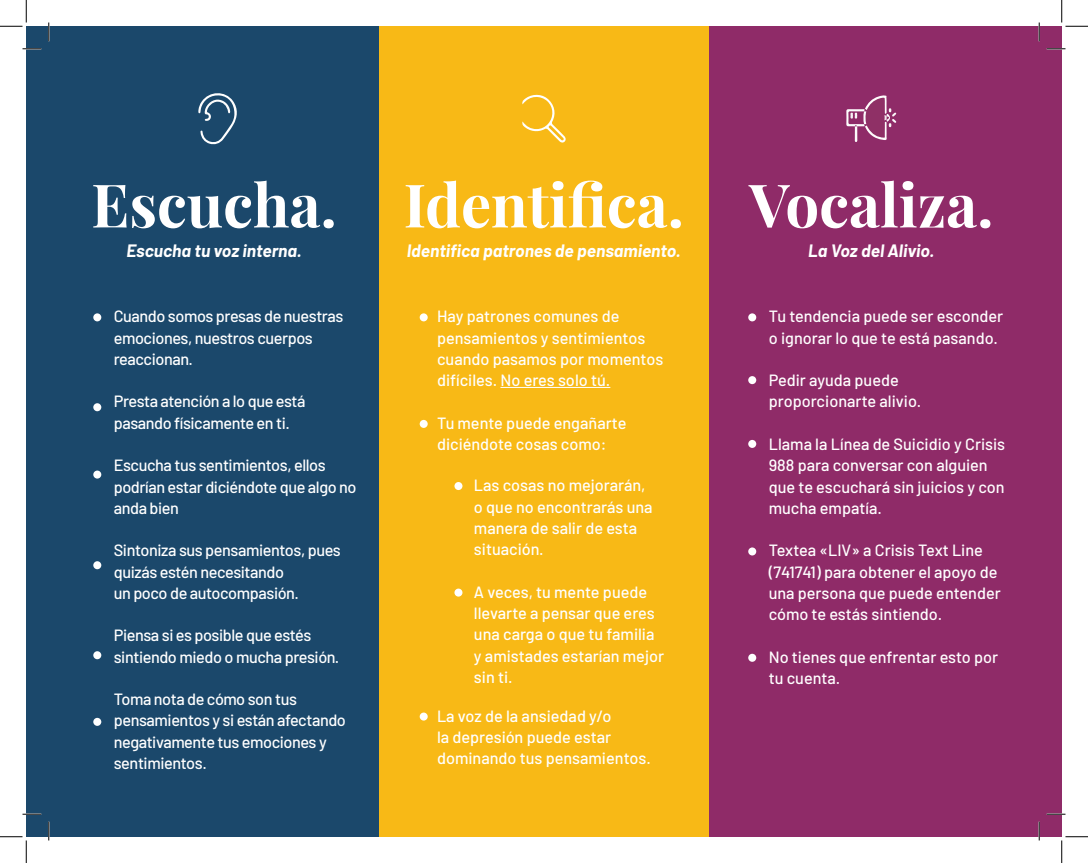
<style>
.page{position:relative;width:1088px;height:863px;background:#fff}
.page>*{position:absolute;margin:0;border:0;box-sizing:border-box;transform-origin:0 0}
.t1{font:700 60px "Playfair Display";color:#fff}
.t2{font:italic 700 17.5px "Barlow";color:#fff}
.t3{font:500 16.25px/21.2px "Barlow";letter-spacing:-.005em;color:#fff}
.t4{font:500 16.25px/21.2px "Barlow";letter-spacing:-.025em;color:#fff}
</style>
<div class="page">
<div style="left:366px;top:26px;width:360px;height:810px;background:#f8b916"></div>
<div style="left:26px;top:26px;width:353px;height:810px;background:#1b486b"></div>
<div style="left:709px;top:26px;width:352px;height:810px;background:#8f2b68"></div>
<div style="left:93px;top:313px;width:8px;height:8px;background:#fff;border-radius:50%"></div>
<div style="left:93px;top:403px;width:8px;height:8px;background:#fff;border-radius:50%"></div>
<div style="left:93px;top:470px;width:8px;height:8px;background:#fff;border-radius:50%"></div>
<div style="left:93px;top:561px;width:8px;height:8px;background:#fff;border-radius:50%"></div>
<div style="left:93px;top:651px;width:8px;height:8px;background:#fff;border-radius:50%"></div>
<div style="left:93px;top:717px;width:8px;height:8px;background:#fff;border-radius:50%"></div>
<hr style="left:500px;top:387px;width:110px;height:1px;background:#fff">
<div style="left:420px;top:313px;width:8px;height:8px;background:#fff;border-radius:50%"></div>
<div style="left:420px;top:420px;width:8px;height:8px;background:#fff;border-radius:50%"></div>
<div style="left:454px;top:482px;width:8px;height:8px;background:#fff;border-radius:50%"></div>
<div style="left:454px;top:588px;width:8px;height:8px;background:#fff;border-radius:50%"></div>
<div style="left:420px;top:712px;width:8px;height:8px;background:#fff;border-radius:50%"></div>
<div style="left:748px;top:313px;width:8px;height:8px;background:#fff;border-radius:50%"></div>
<div style="left:748px;top:376px;width:8px;height:8px;background:#fff;border-radius:50%"></div>
<div style="left:748px;top:440px;width:8px;height:8px;background:#fff;border-radius:50%"></div>
<div style="left:748px;top:547px;width:8px;height:8px;background:#fff;border-radius:50%"></div>
<div style="left:748px;top:653px;width:8px;height:8px;background:#fff;border-radius:50%"></div>
<svg style="left:522px;top:94px;width:44px;height:49px"></svg>
<svg style="left:198px;top:93px;width:39px;height:52px"></svg>
<svg style="left:846px;top:95px;width:50px;height:47px"></svg>
<svg style="left:22px;top:48px;width:19px;height:2px"></svg>
<svg style="left:1046px;top:48px;width:19px;height:2px"></svg>
<svg style="left:22px;top:813px;width:19px;height:2px"></svg>
<svg style="left:1046px;top:813px;width:19px;height:2px"></svg>
<svg style="left:48px;top:22px;width:2px;height:19px"></svg>
<svg style="left:48px;top:821px;width:2px;height:19px"></svg>
<svg style="left:1038px;top:22px;width:2px;height:19px"></svg>
<svg style="left:1038px;top:821px;width:2px;height:19px"></svg>
<svg style="left:0;top:0;width:27px;height:27px"></svg>
<svg style="left:0;top:836px;width:27px;height:26px"></svg>
<svg style="left:1061px;top:0;width:27px;height:27px"></svg>
<svg style="left:1061px;top:836px;width:27px;height:26px"></svg>
<p class="t1" style="left:91px;top:158px;width:247px">Escucha.</p>
<p class="t1" style="left:403px;top:158px;width:282px">Identifica.</p>
<p class="t1" style="left:749px;top:158px;width:246px">Vocaliza.</p>
<p class="t2" style="left:126px;top:237px;width:177px">Escucha tu voz interna.</p>
<p class="t2" style="left:407px;top:237px;width:275px">Identifica patrones de pensamiento.</p>
<p class="t2" style="left:808px;top:237px;width:127px">La Voz del Alivio.</p>
<p class="t4" style="left:114px;top:304px;width:231px">Cuando somos presas de nuestras emociones, nuestros cuerpos reaccionan.</p>
<p class="t4" style="left:114px;top:389px;width:193px">Presta atención a lo que está</p>
<p class="t4" style="left:114px;top:411px;width:178px">pasando físicamente en ti.</p>
<p class="t4" style="left:114px;top:453px;width:244px">Escucha tus sentimientos, ellos podrían estar diciéndote que algo no anda bien</p>
<p class="t4" style="left:114px;top:538px;width:228px">Sintoniza sus pensamientos, pues quizás estén necesitando</p>
<p class="t4" style="left:114px;top:581px;width:186px">un poco de autocompasión.</p>
<p class="t4" style="left:114px;top:623px;width:227px">Piensa si es posible que estés sintiendo miedo o mucha presión.</p>
<p class="t4" style="left:114px;top:687px;width:234px">Toma nota de cómo son tus pensamientos y si están afectando negativamente tus emociones y sentimientos.</p>
<p class="t3" style="left:437px;top:304px;width:228px">Hay patrones comunes de pensamientos y sentimientos cuando pasamos por momentos difíciles. No eres solo tú.</p>
<p class="t3" style="left:437px;top:411px;width:191px">Tu mente puede engañarte diciéndote cosas como:</p>
<p class="t3" style="left:474px;top:473px;width:180px">Las cosas no mejorarán, o que no encontrarás una manera de salir de esta situación.</p>
<p class="t3" style="left:474px;top:580px;width:192px">A veces, tu mente puede llevarte a pensar que eres una carga o que tu familia y amistades estarían mejor sin ti.</p>
<p class="t3" style="left:437px;top:703px;width:215px">La voz de la ansiedad y/o<br>la depresión puede estar dominando tus pensamientos.</p>
<p class="t3" style="left:768px;top:304px;width:236px">Tu tendencia puede ser esconder o ignorar lo que te está pasando.</p>
<p class="t3" style="left:768px;top:368px;width:154px">Pedir ayuda puede proporcionarte alivio.</p>
<p class="t3" style="left:768px;top:432px;width:238px">Llama la Línea de Suicidio y Crisis<br>988 para conversar con alguien que te escuchará sin juicios y con mucha empatía.</p>
<p class="t3" style="left:768px;top:538px;width:233px">Textea «LIV» a Crisis Text Line (741741) para obtener el apoyo de una persona que puede entender cómo te estás sintiendo.</p>
<p class="t3" style="left:768px;top:644px;width:231px">No tienes que enfrentar esto por tu cuenta.</p>
</div>
